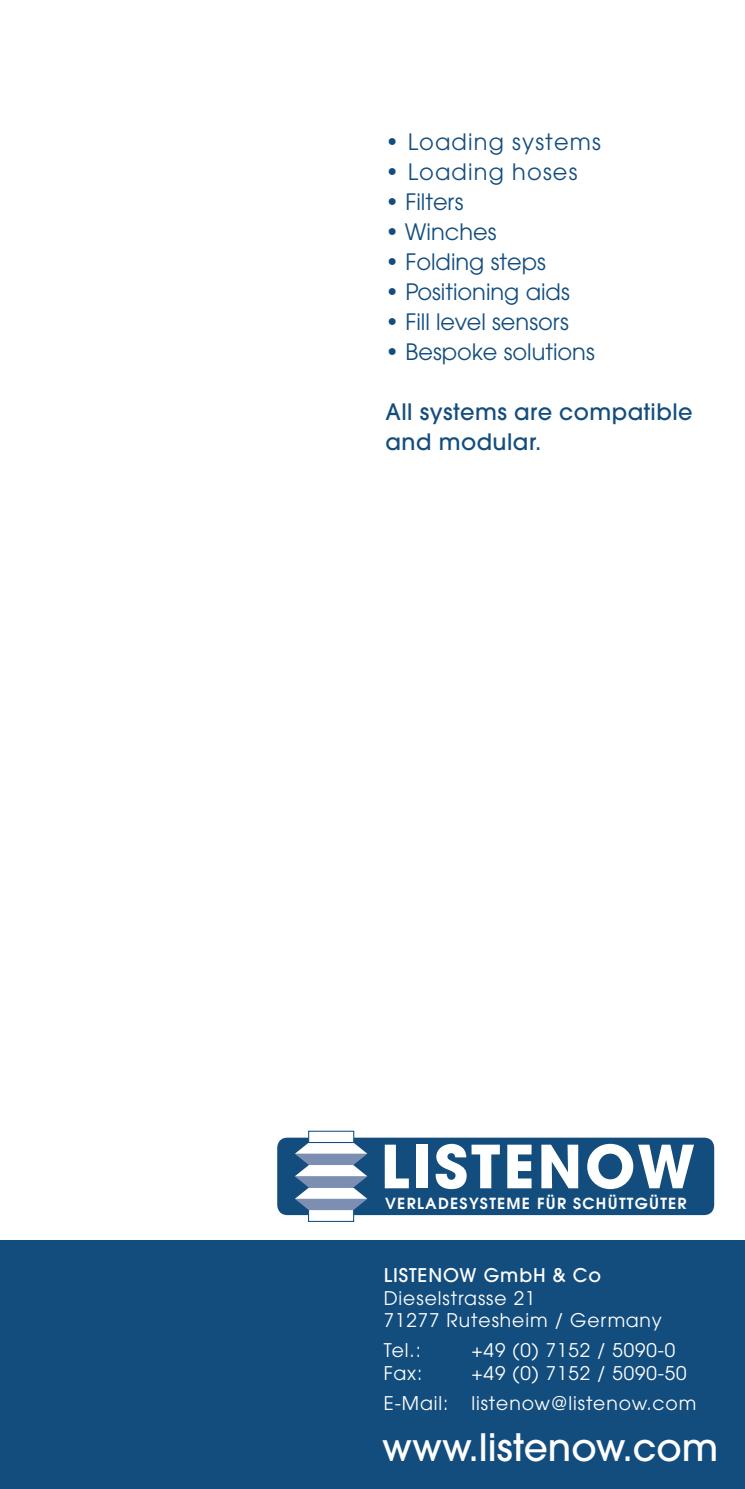
<style>
.page{position:relative;width:745px;height:1489px;background:#fff}
.page>*{position:absolute;margin:0;border:0;box-sizing:border-box;transform-origin:0 0}
.t1{font:700 59px "Avant Garde";letter-spacing:.05em;color:#fff}
.t2{font:500 37.5px "Avant Garde";color:#fff}
.t3{font:22.5px "Avant Garde";color:#134d7e}
.t4{font:500 22.5px/30px "Avant Garde";letter-spacing:.02em;color:#134d7e}
.t5{font:22.5px "Avant Garde";letter-spacing:.05em;color:#134d7e}
.t6{font:18.75px/22.5px "Avant Garde";letter-spacing:.05em;color:#fff}
.t7{font:500 18.75px "Avant Garde";letter-spacing:.05em;color:#fff}
.t8{font:600 15.25px "Avant Garde";letter-spacing:.085em;color:#fff}
</style>
<div class="page">
<div style="left:0;top:1240px;width:744px;height:248px;background:#134d7e"></div>
<svg style="left:277px;top:1130px;width:438px;height:87px;background:#416f97"></svg>
<p class="t5" style="left:385px;top:129px;width:216px">• Loading systems</p>
<p class="t5" style="left:385px;top:159px;width:193px">• Loading hoses</p>
<p class="t3" style="left:385px;top:188px;width:79px">• Filters</p>
<p class="t3" style="left:385px;top:218px;width:112px">• Winches</p>
<p class="t3" style="left:385px;top:248px;width:162px">• Folding steps</p>
<p class="t3" style="left:385px;top:278px;width:186px">• Positioning aids</p>
<p class="t3" style="left:385px;top:308px;width:185px">• Fill level sensors</p>
<p class="t3" style="left:385px;top:338px;width:211px">• Bespoke solutions</p>
<p class="t4" style="left:385px;top:397px;width:308px">All systems are compatible and modular.</p>
<h1 class="t1" style="left:380px;top:1128px;width:316px">LISTENOW</h1>
<p class="t8" style="left:385px;top:1193px;width:303px">VERLADESYSTEME FÜR SCHÜTTGÜTER</p>
<p class="t7" style="left:383px;top:1263px;width:219px">LISTENOW GmbH &amp; Co</p>
<p class="t6" style="left:383px;top:1286px;width:279px">Dieselstrasse 21<br>71277 Rutesheim / Germany</p>
<p class="t6" style="left:383px;top:1338px;width:39px">Tel.:</p>
<p class="t6" style="left:471px;top:1338px;width:205px">+49 (0) 7152 / 5090-0</p>
<p class="t6" style="left:383px;top:1361px;width:40px">Fax:</p>
<p class="t6" style="left:383px;top:1357px;width:314px;line-height:30px;text-indent:88px">+49 (0) 7152 / 5090-50<br>E-Mail: listenow@listenow.com</p>
<h2 class="t2" style="left:382px;top:1423px;width:337px">www.listenow.com</h2>
</div>
